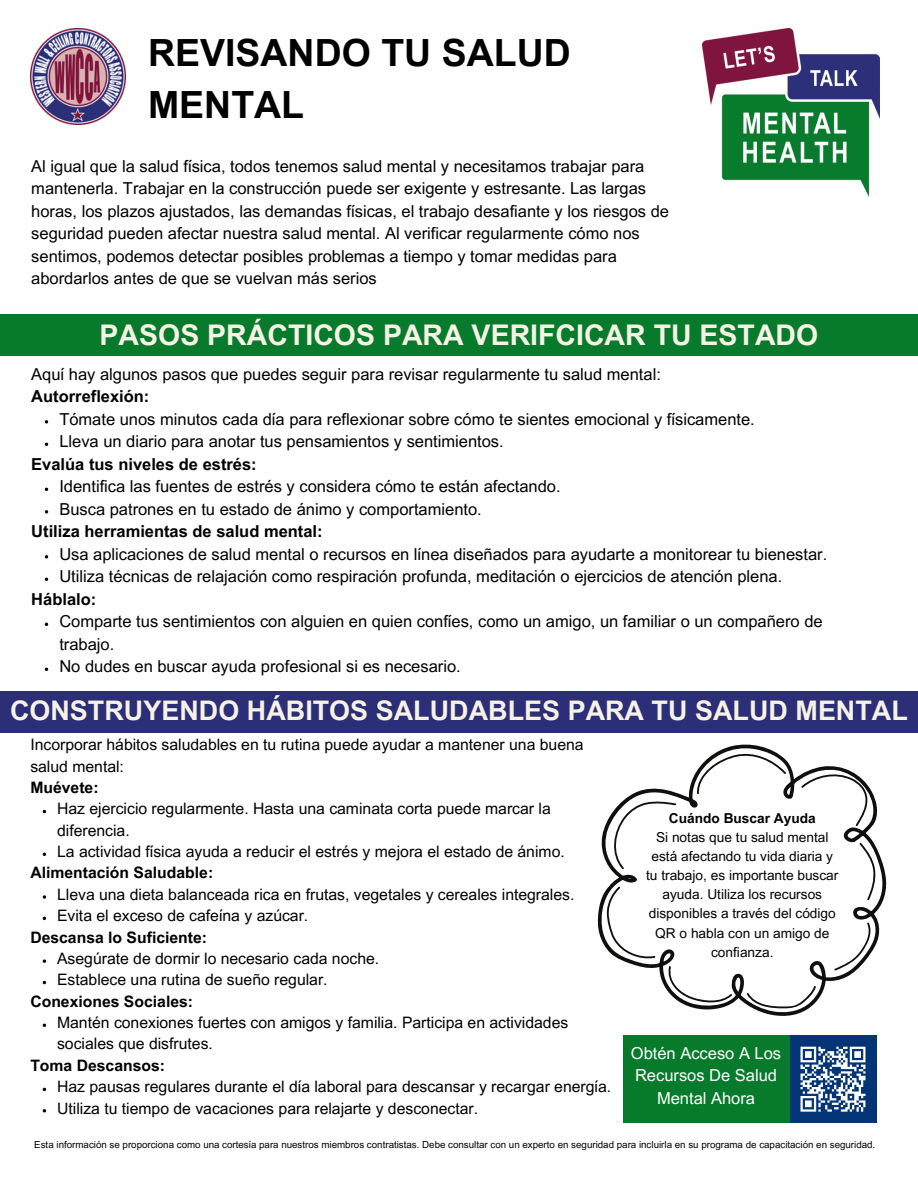
<style>
.page{position:relative;width:918px;height:1188px;background:#fff}
.page>*{position:absolute;margin:0;border:0;box-sizing:border-box;transform-origin:0 0}
.t1{font:700 37.5px/51.8px "Arial MT Pro";color:#000}
.t2{font:700 28.5px "Arial MT Pro";color:#f6f2e5}
.t3{font:700 27px "Arial MT Pro";color:#f6f2e5}
.t4{font:16.5px/22.5px "Arial MT Pro";color:#000}
.t5{font:700 16.5px "Arial MT Pro";color:#000}
.t6{font:16.5px/22.5px "Arial MT Pro";color:#fff;text-align:center}
.t7{font:15.75px/21.3px "Arial MT Pro";color:#000}
.t8{font:700 15.75px "Arial MT Pro";color:#000}
.t9{font:13.65px/19.2px "Arial MT Pro";color:#000;text-align:center}
.t10{font:9.75px "Arial MT Pro";color:#000}
.s1{font-weight:700}
</style>
<div class="page">
<div style="left:0;top:314px;width:918px;height:42px;background:#077b2b"></div>
<svg style="left:45px;top:420px;width:3px;height:4px"></svg>
<svg style="left:45px;top:510px;width:3px;height:4px"></svg>
<svg style="left:45px;top:555px;width:3px;height:4px"></svg>
<div style="left:0;top:692px;width:918px;height:41px;background:#2c2f78"></div>
<svg style="left:43px;top:895px;width:3px;height:4px"></svg>
<svg style="left:43px;top:959px;width:3px;height:4px"></svg>
<svg style="left:598px;top:744px;width:289px;height:272px"></svg>
<svg style="left:801px;top:771px;width:68px;height:56px"></svg>
<svg style="left:697px;top:751px;width:90px;height:43px"></svg>
<svg style="left:610px;top:801px;width:67px;height:69px"></svg>
<svg style="left:607px;top:886px;width:49px;height:74px"></svg>
<svg style="left:666px;top:966px;width:67px;height:39px"></svg>
<svg style="left:746px;top:985px;width:70px;height:23px"></svg>
<svg style="left:834px;top:922px;width:39px;height:49px"></svg>
<svg style="left:859px;top:842px;width:17px;height:59px"></svg>
<img style="left:30px;top:29px;width:96px;height:96px">
<img style="left:702px;top:29px;width:178px;height:168px">
<div style="left:789px;top:1035px;width:88px;height:88px;background:#023476"></div>
<svg style="left:800px;top:1046px;width:66px;height:66px"></svg>
<div style="left:623px;top:1035px;width:166px;height:88px;background:#077b2b"></div>
<h3 class="t1" style="left:148px;top:32px;width:424px">REVISANDO TU SALUD<br>MENTAL</h3>
<p class="t4" style="left:31px;top:157px;width:639px">Al igual que la salud física, todos tenemos salud mental y necesitamos trabajar para mantenerla. Trabajar en la construcción puede ser exigente y estresante. Las largas horas, los plazos ajustados, las demandas físicas, el trabajo desafiante y los riesgos de seguridad pueden afectar nuestra salud mental. Al verificar regularmente cómo nos sentimos, podemos detectar posibles problemas a tiempo y tomar medidas para abordarlos antes de que se vuelvan más serios</p>
<h1 class="t2" style="left:100px;top:324px;width:720px">PASOS PRÁCTICOS PARA VERIFCICAR TU ESTADO</h1>
<h4 class="t4" style="left:31px;top:365px;width:631px">Aquí hay algunos pasos que puedes seguir para revisar regularmente tu salud mental:<br><span class="s1">Autorreflexión:</span></h4>
<p class="t4" style="left:59px;top:410px;width:697px">Tómate unos minutos cada día para reflexionar sobre cómo te sientes emocional y físicamente.</p>
<h2 class="t4" style="left:59px;top:432px;width:446px">Lleva un diario para anotar tus pensamientos y sentimientos.</h2>
<h4 class="t5" style="left:31px;top:458px;width:227px">Evalúa tus niveles de estrés:</h4>
<p class="t4" style="left:59px;top:477px;width:503px">Identifica las fuentes de estrés y considera cómo te están afectando.</p>
<p class="t4" style="left:59px;top:500px;width:424px">Busca patrones en tu estado de ánimo y comportamiento.</p>
<h3 class="t5" style="left:31px;top:525px;width:293px">Utiliza herramientas de salud mental:</h3>
<p class="t4" style="left:59px;top:545px;width:769px">Usa aplicaciones de salud mental o recursos en línea diseñados para ayudarte a monitorear tu bienestar.</p>
<p class="t4" style="left:59px;top:567px;width:725px">Utiliza técnicas de relajación como respiración profunda, meditación o ejercicios de atención plena.</p>
<h3 class="t5" style="left:31px;top:593px;width:67px">Háblalo:</h3>
<p class="t4" style="left:59px;top:612px;width:765px">Comparte tus sentimientos con alguien en quien confíes, como un amigo, un familiar o un compañero de trabajo.</p>
<p class="t4" style="left:59px;top:657px;width:403px">No dudes en buscar ayuda profesional si es necesario.</p>
<h3 class="t3" style="left:10px;top:701px;width:899px">CONSTRUYENDO HÁBITOS SALUDABLES PARA TU SALUD MENTAL</h3>
<p class="t7" style="left:30px;top:736px;width:555px">Incorporar hábitos saludables en tu rutina puede ayudar a mantener una buena salud mental:<br><span class="s1">Muévete:</span></p>
<p class="t7" style="left:57px;top:800px;width:495px">Haz ejercicio regularmente. Hasta una caminata corta puede marcar la diferencia.</p>
<h2 class="t7" style="left:57px;top:843px;width:509px">La actividad física ayuda a reducir el estrés y mejora el estado de ánimo.</h2>
<h4 class="t8" style="left:30px;top:867px;width:184px">Alimentación Saludable:</h4>
<p class="t7" style="left:57px;top:886px;width:519px">Lleva una dieta balanceada rica en frutas, vegetales y cereales integrales.</p>
<p class="t7" style="left:57px;top:907px;width:253px">Evita el exceso de cafeína y azúcar.</p>
<h3 class="t8" style="left:30px;top:931px;width:178px">Descansa lo Suficiente:</h3>
<p class="t7" style="left:57px;top:950px;width:324px">Asegúrate de dormir lo necesario cada noche.</p>
<p class="t7" style="left:57px;top:971px;width:272px">Establece una rutina de sueño regular.</p>
<h3 class="t8" style="left:30px;top:995px;width:164px">Conexiones Sociales:</h3>
<p class="t7" style="left:57px;top:1014px;width:513px">Mantén conexiones fuertes con amigos y familia. Participa en actividades sociales que disfrutes.</p>
<p class="t8" style="left:30px;top:1059px;width:136px">Toma Descansos:</p>
<h3 class="t7" style="left:57px;top:1078px;width:556px">Haz pausas regulares durante el día laboral para descansar y recargar energía.</h3>
<p class="t7" style="left:57px;top:1099px;width:423px">Utiliza tu tiempo de vacaciones para relajarte y desconectar.</p>
<p class="t9" style="left:646px;top:810px;width:194px"><span class="s1">Cuándo Buscar Ayuda<br></span>Si notas que tu salud mental está afectando tu vida diaria y tu trabajo, es importante buscar ayuda. Utiliza los recursos disponibles a través del código<br>QR o habla con un amigo de confianza.</p>
<p class="t6" style="left:631px;top:1044px;width:152px">Obtén Acceso A Los<br>Recursos De Salud<br>Mental Ahora</p>
<p class="t10" style="left:34px;top:1141px;width:843px">Esta información se proporciona como una cortesía para nuestros miembros contratistas. Debe consultar con un experto en seguridad para incluirla en su programa de capacitación en seguridad.</p>
</div>
